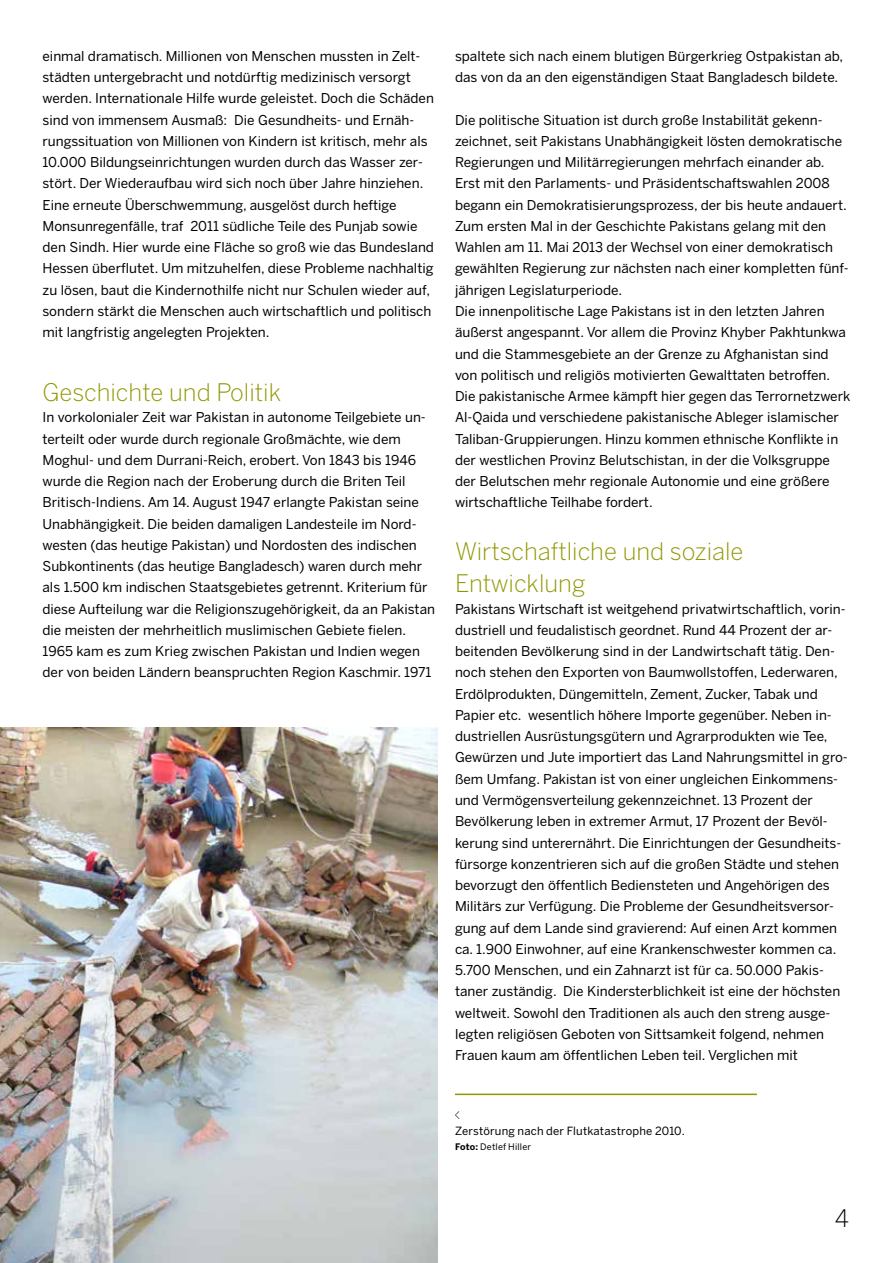
<style>
.page{position:relative;width:893px;height:1263px;background:#fff}
.page>*{position:absolute;margin:0;border:0;box-sizing:border-box;transform-origin:0 0}
.t1{font:300 24px/32px "Benton Sans";color:#919700}
.t2{font:300 24px "Benton Sans";color:#000}
.t3{font:13.5px/21.3px "Benton Sans";color:#000}
.t4{font:11.25px "Benton Sans";letter-spacing:.015em;color:#000}
.t5{font:9px "Benton Sans";letter-spacing:.02em;color:#000}
.s1{font-weight:700}
</style>
<div class="page">
<hr style="left:455px;top:1093px;width:302px;height:2px;background:#919700">
<img style="left:0;top:728px;width:438px;height:535px">
<svg style="left:455px;top:1111px;width:5px;height:8px"></svg>
<p class="t3" style="left:43px;top:45px;width:393px">einmal dramatisch. Millionen von Menschen mussten in Zelt&shy;städten untergebracht und notdürftig medizinisch versorgt werden. Internationale Hilfe wurde geleistet. Doch die Schäden sind von immensem Ausmaß: Die Gesundheits- und Ernäh&shy;rungssituation von Millionen von Kindern ist kritisch, mehr als 10.000 Bildungseinrichtungen wurden durch das Wasser zer&shy;stört. Der Wiederaufbau wird sich noch über Jahre hinziehen.<br>Eine erneute Überschwemmung, ausgelöst durch heftige Monsunregenfälle, traf 2011 südliche Teile des Punjab sowie den Sindh. Hier wurde eine Fläche so groß wie das Bundesland Hessen überflutet. Um mitzuhelfen, diese Probleme nachhaltig zu lösen, baut die Kindernothilfe nicht nur Schulen wieder auf, sondern stärkt die Menschen auch wirtschaftlich und politisch mit langfristig angelegten Projekten.</p>
<h1 class="t1" style="left:43px;top:376px;width:240px">Geschichte und Politik</h1>
<p class="t3" style="left:43px;top:407px;width:394px">In vorkolonialer Zeit war Pakistan in autonome Teilgebiete un&shy;terteilt oder wurde durch regionale Großmächte, wie dem Moghul- und dem Durrani-Reich, erobert. Von 1843 bis 1946 wurde die Region nach der Eroberung durch die Briten Teil Britisch-Indiens. Am 14. August 1947 erlangte Pakistan seine Unabhängigkeit. Die beiden damaligen Landesteile im Nord&shy;westen (das heutige Pakistan) und Nordosten des indischen Subkontinents (das heutige Bangladesch) waren durch mehr als 1.500 km indischen Staatsgebietes getrennt. Kriterium für diese Aufteilung war die Religionszugehörigkeit, da an Pakistan die meisten der mehrheitlich muslimischen Gebiete fielen.<br>1965 kam es zum Krieg zwischen Pakistan und Indien wegen der von beiden Ländern beanspruchten Region Kaschmir. 1971</p>
<p class="t3" style="left:455px;top:45px;width:390px">spaltete sich nach einem blutigen Bürgerkrieg Ostpakistan ab, das von da an den eigenständigen Staat Bangladesch bildete.</p>
<p class="t3" style="left:455px;top:109px;width:397px">Die politische Situation ist durch große Instabilität gekenn&shy;zeichnet, seit Pakistans Unabhängigkeit lösten demokratische Regierungen und Militärregierungen mehrfach einander ab.<br>Erst mit den Parlaments- und Präsidentschaftswahlen 2008 begann ein Demokratisierungsprozess, der bis heute andauert.<br>Zum ersten Mal in der Geschichte Pakistans gelang mit den Wahlen am 11. Mai 2013 der Wechsel von einer demokratisch gewählten Regierung zur nächsten nach einer kompletten fünf&shy;jährigen Legislaturperiode.<br>Die innenpolitische Lage Pakistans ist in den letzten Jahren äußerst angespannt. Vor allem die Provinz Khyber Pakhtunkwa und die Stammesgebiete an der Grenze zu Afghanistan sind von politisch und religiös motivierten Gewalttaten betroffen.<br>Die pakistanische Armee kämpft hier gegen das Terrornetzwerk Al-Qaida und verschiedene pakistanische Ableger islamischer Taliban-Gruppierungen. Hinzu kommen ethnische Konflikte in der westlichen Provinz Belutschistan, in der die Volksgruppe der Belutschen mehr regionale Autonomie und eine größere wirtschaftliche Teilhabe fordert.</p>
<h1 class="t1" style="left:455px;top:535px;width:290px">Wirtschaftliche und soziale<br>Entwicklung</h1>
<p class="t3" style="left:455px;top:598px;width:394px">Pakistans Wirtschaft ist weitgehend privatwirtschaftlich, vorin&shy;dustriell und feudalistisch geordnet. Rund 44 Prozent der ar&shy;beitenden Bevölkerung sind in der Landwirtschaft tätig. Den&shy;noch stehen den Exporten von Baumwollstoffen, Lederwaren, Erdölprodukten, Düngemitteln, Zement, Zucker, Tabak und Papier etc. wesentlich höhere Importe gegenüber. Neben in&shy;dustriellen Ausrüstungsgütern und Agrarprodukten wie Tee, Gewürzen und Jute importiert das Land Nahrungsmittel in gro&shy;ßem Umfang. Pakistan ist von einer ungleichen Einkommens&shy;und Vermögensverteilung gekennzeichnet. 13 Prozent der Bevölkerung leben in extremer Armut, 17 Prozent der Bevöl&shy;kerung sind unterernährt. Die Einrichtungen der Gesundheits&shy;fürsorge konzentrieren sich auf die großen Städte und stehen bevorzugt den öffentlich Bediensteten und Angehörigen des Militärs zur Verfügung. Die Probleme der Gesundheitsversor&shy;gung auf dem Lande sind gravierend: Auf einen Arzt kommen ca. 1.900 Einwohner, auf eine Krankenschwester kommen ca.<br>5.700 Menschen, und ein Zahnarzt ist für ca. 50.000 Pakis&shy;taner zuständig. Die Kindersterblichkeit ist eine der höchsten weltweit. Sowohl den Traditionen als auch den streng ausge&shy;legten religiösen Geboten von Sittsamkeit folgend, nehmen Frauen kaum am öffentlichen Leben teil. Verglichen mit</p>
<p class="t4" style="left:455px;top:1124px;width:231px">Zerstörung nach der Flutkatastrophe 2010.</p>
<p class="t5" style="left:455px;top:1141px;width:78px"><span class="s1">Foto:</span> Detlef Hiller</p>
<h1 class="t2" style="left:835px;top:1204px;width:16px">4</h1>
</div>
